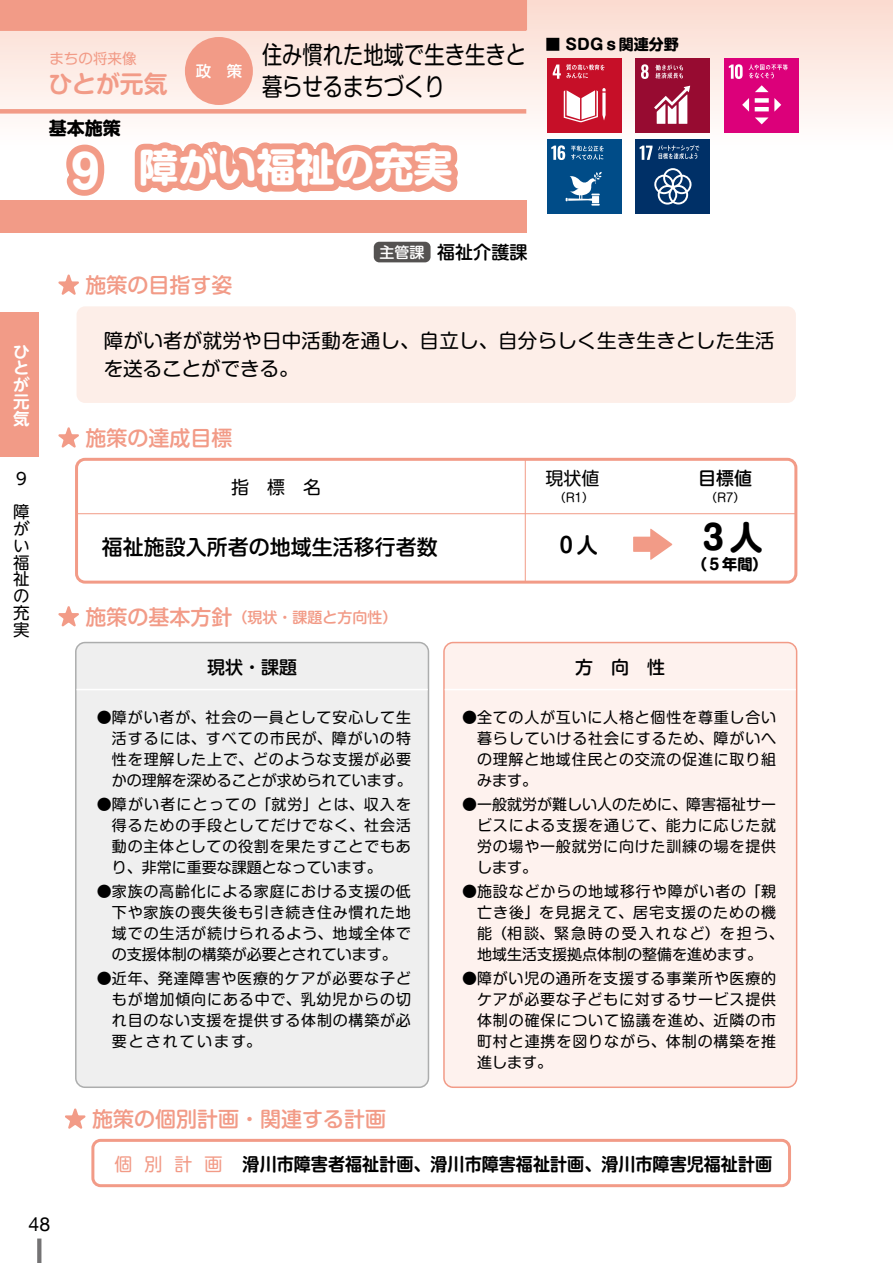
<style>
.page{position:relative;width:893px;height:1263px;background:#fff}
.page>*{position:absolute;margin:0;border:0;box-sizing:border-box;transform-origin:0 0}
.t1{font:700 39.15px "Shin M Go Pro";color:#fff}
.t2{font:700 33px "Shin M Go Pro";color:#000}
.t3{font:24.6px/32px "Shin M Go Pro";color:#000;scale:.82 1}
.t4{font:700 23.85px "Shin M Go Pro De";color:#f29b87}
.t5{font:500 21px "Shin M Go Pro";color:#f29b87}
.t6{font:500 21px "Shin M Go Pro";color:#000}
.t7{font:700 21px "Shin M Go Pro De";color:#000}
.t8{font:19.5px/28.5px "Shin M Go Pro";letter-spacing:.015em;color:#000}
.t9{font:19.5px "Helvetica Neue";color:#000}
.t10{font:700 18px "Shin M Go Pro De";color:#000;scale:.95 1}
.t11{font:500 18px "Shin M Go Pro";color:#000}
.t12{font:18px "Shin M Go Pro";color:#000}
.t13{font:700 18px "Shin M Go Pro";color:#000}
.t14{font:16.5px/16.8px "UD Shin M Go Pro";color:#000}
.t15{font:700 16.5px/16.8px "UD Shin M Go Pro De";color:#fff;text-align:justify}
.t16{font:500 15.45px "Shin M Go Pro";color:#fff}
.t17{font:700 15.15px "Shin M Go Pro";color:#000}
.t18{font:15px/21px "Shin M Go Pro";letter-spacing:.06em;color:#000;text-align:justify}
.t19{font:500 15px "Shin M Go Pro";color:#f29b87}
.t20{font:700 15px "Shin M Go Pro";color:#000}
.t21{font:14.55px "Shin M Go Pro";color:#f29b87}
.t22{font:12px "Shin M Go Pro";color:#000}
.s1{font-size:45px}
.s2{font-size:15px;color:#fff}
.s3{font-size:21px}
.s4{font-family:"Shin M Go Pro";font-weight:400;color:#f29b87}
</style>
<div class="page">
<div style="left:0;top:0;width:893px;height:154px;background:linear-gradient(to bottom,#fbdbcf,#fff)"></div>
<div style="left:77px;top:306px;width:719px;height:97px;background:#fdeee8;border-radius:9px"></div>
<svg style="left:58px;top:274px;width:21px;height:21px"></svg>
<svg style="left:58px;top:427px;width:21px;height:21px"></svg>
<svg style="left:58px;top:606px;width:21px;height:21px"></svg>
<div style="left:547px;top:58px;width:75px;height:75px;background:#c60f28"></div>
<svg style="left:564px;top:88px;width:42px;height:34px"></svg>
<svg style="left:553px;top:64px;width:52px;height:15px"></svg>
<div style="left:635px;top:58px;width:75px;height:75px;background:#970b31"></div>
<svg style="left:641px;top:64px;width:8px;height:15px"></svg>
<svg style="left:654px;top:86px;width:36px;height:38px"></svg>
<svg style="left:655px;top:65px;width:28px;height:14px"></svg>
<div style="left:724px;top:58px;width:75px;height:75px;background:#dc007a"></div>
<svg style="left:729px;top:64px;width:14px;height:15px"></svg>
<hr style="left:755px;top:107px;width:14px;height:4px;background:#fff">
<div style="left:755px;top:98px;width:14px;height:5px;background:#fff"></div>
<svg style="left:755px;top:85px;width:13px;height:7px"></svg>
<svg style="left:774px;top:98px;width:7px;height:14px"></svg>
<svg style="left:755px;top:117px;width:13px;height:7px"></svg>
<svg style="left:742px;top:98px;width:7px;height:14px"></svg>
<svg style="left:749px;top:64px;width:39px;height:15px"></svg>
<div style="left:547px;top:139px;width:75px;height:75px;background:#004c88"></div>
<svg style="left:551px;top:145px;width:14px;height:15px"></svg>
<svg style="left:566px;top:172px;width:36px;height:34px"></svg>
<svg style="left:571px;top:146px;width:33px;height:14px"></svg>
<div style="left:635px;top:139px;width:75px;height:75px;background:#003067"></div>
<svg style="left:640px;top:146px;width:12px;height:14px"></svg>
<svg style="left:654px;top:168px;width:37px;height:37px"></svg>
<svg style="left:658px;top:145px;width:41px;height:14px"></svg>
<div style="left:75px;top:458px;width:722px;height:126px;border:3px solid #f29b87;border-radius:9px"></div>
<hr style="left:77px;top:513px;width:719px;height:1px;background:#f29b87">
<hr style="left:525px;top:459px;width:1px;height:123px;background:#f29b87">
<div style="left:75px;top:642px;width:354px;height:446px;background:#efefef"></div>
<div style="left:443px;top:642px;width:354px;height:446px;background:#fef2ee"></div>
<hr style="left:77px;top:689px;width:351px;height:1px;background:#fff">
<hr style="left:445px;top:689px;width:351px;height:1px;background:#fff">
<div style="left:374px;top:242px;width:57px;height:20px;background:#545251;border-radius:6px"></div>
<svg style="left:65px;top:1108px;width:21px;height:21px"></svg>
<div style="left:91px;top:1139px;width:700px;height:48px;border:3px solid #f29b87;border-radius:8px"></div>
<div style="left:0;top:200px;width:526px;height:33px;background:#f29b87"></div>
<svg style="left:0;top:0;width:527px;height:215px"></svg>
<div style="left:185px;top:37px;width:68px;height:68px;background:#f29b87;border-radius:50%"></div>
<svg style="left:650px;top:529px;width:22px;height:31px"></svg>
<div style="left:633px;top:537px;width:19px;height:15px;background:#f29b87"></div>
<svg style="left:37px;top:1238px;width:4px;height:25px"></svg>
<div style="left:0;top:313px;width:38px;height:144px;background:#f29b87"></div>
<p class="t21" style="left:49px;top:47px;width:89px">まちの将来像</p>
<h3 class="t3" style="left:262px;top:36px;width:324px">住み慣れた地域で生き生きと暮らせるまちづくり</h3>
<p class="t16" style="left:196px;top:58px;width:48px">政　策</p>
<h3 class="t4" style="left:48px;top:65px;width:121px">ひとが元気</h3>
<p class="t13" style="left:49px;top:114px;width:74px">基本施策</p>
<h1 class="t1" style="left:71px;top:135px;width:384px"><span class="s1">9</span> 障がい福祉の充実</h1>
<p class="t20" style="left:546px;top:32px;width:135px">■ SDGｓ関連分野</p>
<p class="t15" style="left:13px;top:342px;width:18px">ひとが元気</p>
<p class="t14" style="left:13px;top:461px;width:17px;line-height:33.3px">９障</p>
<p class="t14" style="left:13px;top:520px;width:18px;text-align:justify">がい福祉の充実</p>
<h3 class="t5" style="left:85px;top:268px;width:149px">施策の目指す姿</h3>
<p class="t11" style="left:379px;top:237px;width:149px"><span class="s2">主管課</span> 福祉介護課</p>
<h3 class="t8" style="left:104px;top:324px;width:672px">障がい者が就労や日中活動を通し、自立し、自分らしく生き生きとした生活を送ることができる。</h3>
<h3 class="t5" style="left:85px;top:421px;width:149px">施策の達成目標</h3>
<p class="t12" style="left:231px;top:472px;width:91px">指　標　名</p>
<h3 class="t6" style="left:102px;top:530px;width:337px">福祉施設入所者の地域生活移行者数</h3>
<p class="t12" style="left:545px;top:464px;width:55px">現状値</p>
<p class="t22" style="left:554px;top:488px;width:42px">（R1）</p>
<h3 class="t7" style="left:556px;top:528px;width:43px">０人</h3>
<p class="t19" style="left:85px;top:605px;width:314px"><span class="s3">施策の基本方針</span>（現状・課題と方向性）</p>
<p class="t11" style="left:207px;top:653px;width:91px">現状・課題</p>
<p class="t11" style="left:575px;top:653px;width:91px">方　向　性</p>
<p class="t11" style="left:698px;top:464px;width:55px">目標値</p>
<p class="t22" style="left:705px;top:488px;width:42px">（R7）</p>
<h2 class="t2" style="left:697px;top:511px;width:67px">３人</h2>
<p class="t17" style="left:692px;top:551px;width:77px">（５年間）</p>
<p class="t18" style="left:112px;top:705px;width:301px;text-indent:-15px">●障がい者が、社会の一員として安心して生活するには、すべての市民が、障がいの特性を理解した上で、どのような支援が必要かの理解を深めることが求められています。</p>
<p class="t18" style="left:112px;top:792px;width:301px;text-indent:-15px">●障がい者にとっての「就労」とは、収入を得るための手段としてだけでなく、社会活動の主体としての役割を果たすことでもあり、非常に重要な課題となっています。</p>
<p class="t18" style="left:112px;top:879px;width:301px;text-indent:-15px">●家族の高齢化による家庭における支援の低下や家族の喪失後も引き続き住み慣れた地域での生活が続けられるよう、地域全体での支援体制の構築が必要とされています。</p>
<p class="t18" style="left:112px;top:966px;width:301px;text-indent:-15px">●近年、発達障害や医療的ケアが必要な子どもが増加傾向にある中で、乳幼児からの切れ目のない支援を提供する体制の構築が必</p>
<p class="t18" style="left:477px;top:705px;width:301px;text-indent:-15px">●全ての人が互いに人格と個性を尊重し合い暮らしていける社会にするため、障がいへの理解と地域住民との交流の促進に取り組みます。</p>
<p class="t18" style="left:477px;top:792px;width:301px;text-indent:-15px">●一般就労が難しい人のために、障害福祉サービスによる支援を通じて、能力に応じた就労の場や一般就労に向けた訓練の場を提供します。</p>
<p class="t18" style="left:477px;top:879px;width:308px;text-align:left;text-indent:-15px">●施設などからの地域移行や障がい者の「親亡き後」を見据えて、居宅支援のための機能（相談、緊急時の受入れなど）を担う、地域生活支援拠点体制の整備を進めます。</p>
<p class="t18" style="left:477px;top:966px;width:301px;text-indent:-15px">●障がい児の通所を支援する事業所や医療的ケアが必要な子どもに対するサービス提供体制の確保について協議を進め、近隣の市町村と連携を図りながら、体制の構築を推進します。</p>
<h3 class="t5" style="left:92px;top:1102px;width:296px">施策の個別計画・関連する計画</h3>
<p class="t10" style="left:114px;top:1150px;width:694px"><span class="s4">個 別 計 画</span> 滑川市障害者福祉計画、滑川市障害福祉計画、滑川市障害児福祉計画</p>
<h3 class="t9" style="left:28px;top:1209px;width:23px">48</h3>
</div>
